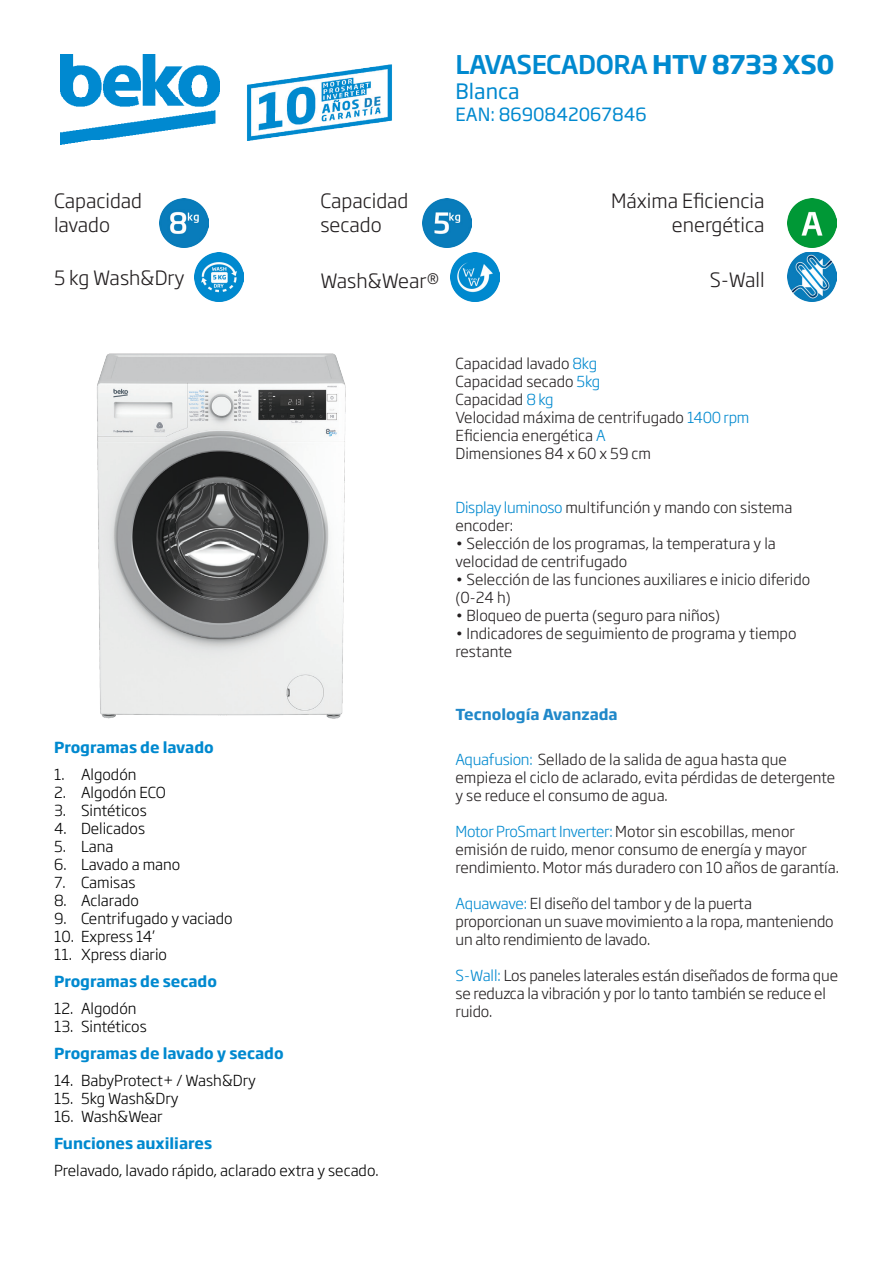
<style>
.page{position:relative;width:893px;height:1263px;background:#fff}
.page>*{position:absolute;margin:0;border:0;box-sizing:border-box;transform-origin:0 0}
.Modelo_secadora_azul{font:500 25.5px "Soho Gothic Pro";letter-spacing:-.02em;color:#0089cf}
.Modelo_secadora_azul-2{font:21px "Soho Gothic Pro";color:#0089cf}
.Características_prin{font:300 19.5px "Soho Gothic Pro";color:#231f20}
.EAN{font:18px "Soho Gothic Pro";color:#0089cf}
.cuerpo{font:300 15px/18px "Soho Gothic Pro";color:#231f20}
.cuerpo-2{font:300 15px "Soho Gothic Pro";color:#000}
.Programas_BOLD{font:700 15px "Soho Gothic Pro";color:#0089cf}
.Programas_BOLD-2{font:700 15px "Soho Gothic Pro";color:#2088c9}
.s1{font-weight:700}
.s2{color:#0089cf}
</style>
<div class="page">
<img style="left:60px;top:54px;width:159px;height:91px">
<img style="left:159px;top:198px;width:50px;height:50px">
<img style="left:788px;top:252px;width:49px;height:49px">
<img style="left:422px;top:198px;width:49px;height:49px">
<img style="left:788px;top:198px;width:49px;height:49px">
<img style="left:247px;top:64px;width:145px;height:77px">
<img style="left:97px;top:353px;width:249px;height:366px">
<img style="left:450px;top:252px;width:50px;height:50px">
<img style="left:194px;top:252px;width:50px;height:50px">
<p class="Modelo_secadora_azul" style="left:455px;top:48px;width:380px">LAVASECADORA <span class="s1">HTV 8733 XS0</span></p>
<p class="Modelo_secadora_azul-2" style="left:455px;top:75px;width:66px">Blanca</p>
<p class="EAN" style="left:455px;top:100px;width:193px">EAN: 8690842067846</p>
<p class="Características_prin" style="left:54px;top:186px;width:90px">Capacidad</p>
<p class="Características_prin" style="left:54px;top:209px;width:58px">lavado</p>
<p class="Características_prin" style="left:54px;top:263px;width:132px">5 kg Wash&amp;Dry</p>
<p class="Características_prin" style="left:320px;top:186px;width:90px">Capacidad</p>
<p class="Características_prin" style="left:320px;top:209px;width:63px">secado</p>
<p class="Características_prin" style="left:320px;top:265px;width:121px">Wash&amp;Wear®</p>
<p class="Características_prin" style="left:611px;top:186px;width:155px">Máxima Eficiencia</p>
<p class="Características_prin" style="left:672px;top:209px;width:94px">energética</p>
<p class="Características_prin" style="left:710px;top:264px;width:56px">S-Wall</p>
<p class="Programas_BOLD" style="left:54px;top:735px;width:161px">Programas de lavado</p>
<p class="cuerpo-2" style="left:54px;top:763px;width:84px">1. Algodón</p>
<p class="cuerpo-2" style="left:54px;top:781px;width:113px">2. Algodón ECO</p>
<p class="cuerpo-2" style="left:54px;top:799px;width:94px">3. Sintéticos</p>
<p class="cuerpo-2" style="left:54px;top:817px;width:93px">4. Delicados</p>
<p class="cuerpo-2" style="left:54px;top:835px;width:61px">5. Lana</p>
<p class="cuerpo-2" style="left:54px;top:853px;width:128px">6. Lavado a mano</p>
<p class="cuerpo-2" style="left:54px;top:871px;width:83px">7. Camisas</p>
<p class="cuerpo-2" style="left:54px;top:889px;width:86px">8. Aclarado</p>
<p class="cuerpo-2" style="left:54px;top:907px;width:180px">9. Centrifugado y vaciado</p>
<p class="cuerpo-2" style="left:54px;top:925px;width:102px">10. Express 14’</p>
<p class="cuerpo-2" style="left:54px;top:943px;width:115px">11. Xpress diario</p>
<p class="Programas_BOLD" style="left:54px;top:969px;width:164px">Programas de secado</p>
<p class="cuerpo-2" style="left:54px;top:997px;width:84px">12. Algodón</p>
<p class="cuerpo-2" style="left:54px;top:1015px;width:94px">13. Sintéticos</p>
<p class="Programas_BOLD" style="left:54px;top:1041px;width:231px">Programas de lavado y secado</p>
<p class="cuerpo-2" style="left:54px;top:1069px;width:204px">14. BabyProtect+ / Wash&amp;Dry</p>
<p class="cuerpo-2" style="left:54px;top:1087px;width:126px">15. 5kg Wash&amp;Dry</p>
<p class="cuerpo-2" style="left:54px;top:1105px;width:110px">16. Wash&amp;Wear</p>
<p class="Programas_BOLD" style="left:54px;top:1131px;width:160px">Funciones auxiliares</p>
<p class="cuerpo-2" style="left:54px;top:1159px;width:326px">Prelavado, lavado rápido, aclarado extra y secado.</p>
<p class="cuerpo" style="left:455px;top:354px;width:143px">Capacidad lavado <span class="s2">8kg</span></p>
<p class="cuerpo" style="left:455px;top:372px;width:146px">Capacidad secado <span class="s2">5kg</span></p>
<p class="cuerpo" style="left:455px;top:390px;width:100px">Capacidad <span class="s2">8 kg</span></p>
<p class="cuerpo" style="left:455px;top:408px;width:295px">Velocidad máxima de centrifugado <span class="s2">1400 rpm</span></p>
<p class="cuerpo" style="left:455px;top:426px;width:152px">Eficiencia energética <span class="s2">A</span></p>
<p class="cuerpo" style="left:455px;top:444px;width:197px">Dimensiones 84 x 60 x 59 cm</p>
<p class="cuerpo" style="left:455px;top:498px;width:338px"><span class="s2">Display luminoso</span> multifunción y mando con sistema encoder:</p>
<p class="cuerpo" style="left:455px;top:534px;width:322px">• Selección de los programas, la temperatura y la velocidad de centrifugado</p>
<p class="cuerpo" style="left:455px;top:570px;width:356px">• Selección de las funciones auxiliares e inicio diferido (0-24 h)</p>
<p class="cuerpo" style="left:455px;top:606px;width:266px">• Bloqueo de puerta (seguro para niños)</p>
<p class="cuerpo" style="left:455px;top:624px;width:342px">• Indicadores de seguimiento de programa y tiempo restante</p>
<p class="Programas_BOLD-2" style="left:455px;top:703px;width:164px">Tecnología Avanzada</p>
<p class="cuerpo" style="left:455px;top:750px;width:381px"><span class="s2">Aquafusion:</span> Sellado de la salida de agua hasta que empieza el ciclo de aclarado, evita pérdidas de detergente y se reduce el consumo de agua.</p>
<p class="cuerpo" style="left:455px;top:822px;width:385px"><span class="s2">Motor ProSmart Inverter:</span> Motor sin escobillas, menor emisión de ruido, menor consumo de energía y mayor rendimiento. Motor más duradero con 10 años de garantía.</p>
<p class="cuerpo" style="left:455px;top:894px;width:380px"><span class="s2">Aquawave:</span> El diseño del tambor y de la puerta proporcionan un suave movimiento a la ropa, manteniendo un alto rendimiento de lavado.</p>
<p class="cuerpo" style="left:455px;top:966px;width:384px"><span class="s2">S-Wall:</span> Los paneles laterales están diseñados de forma que se reduzca la vibración y por lo tanto también se reduce el ruido.</p>
</div>
